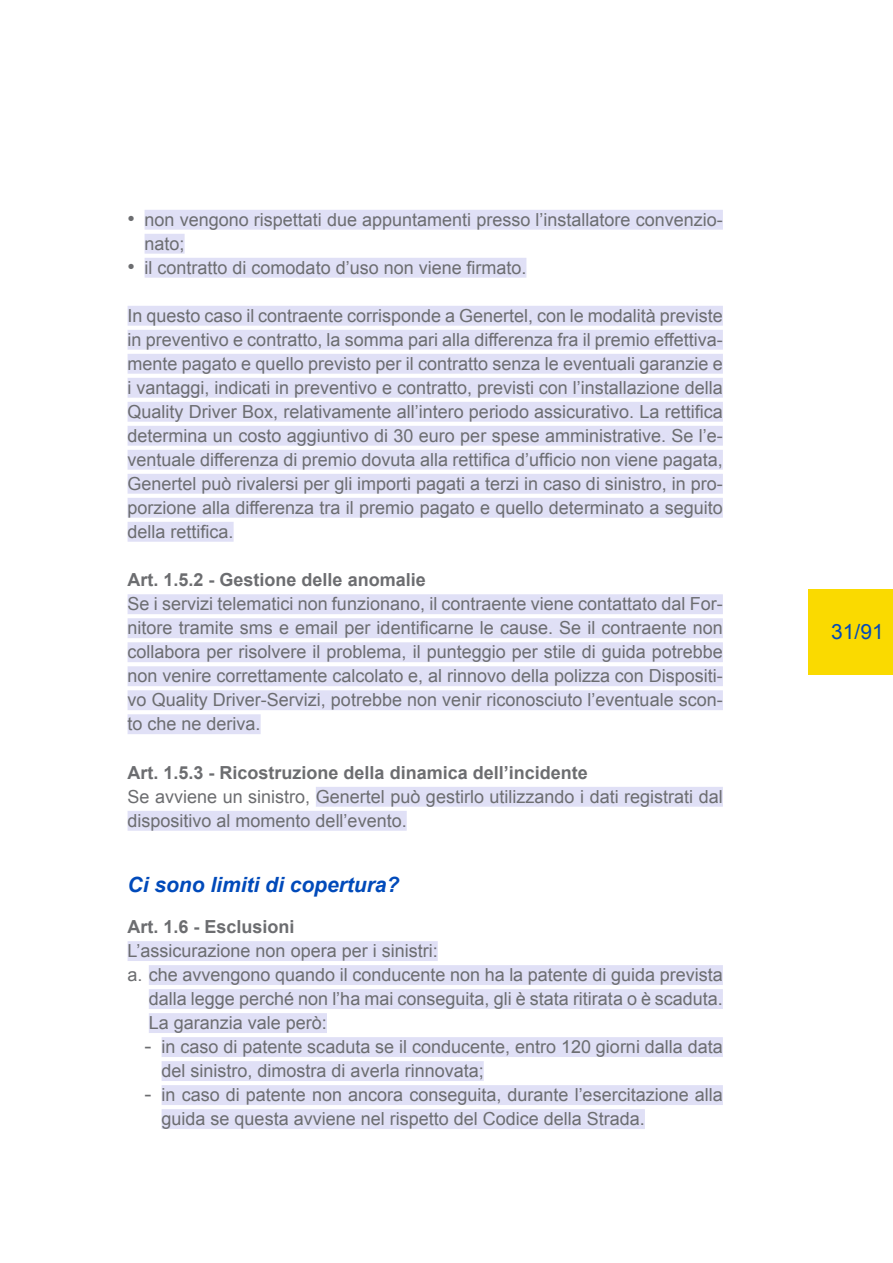
<style>
.page{position:relative;width:893px;height:1263px;background:#fff}
.page>*{position:absolute;margin:0;border:0;box-sizing:border-box;transform-origin:0 0}
.t1{font:italic 700 21px "Arial";color:#004aba}
.t2{font:21px "Arial";color:#004aba}
.t3{font:18px/24px "Arial";color:#6c6d70}
.t4{font:700 18px "Arial";color:#6c6d70}
.s1{font-size:21px}
</style>
<div class="page">
<div style="left:808px;top:589px;width:85px;height:85px;background:#fada00"></div>
<div style="left:145px;top:210px;width:578px;height:20px;background:#e0e0f6"></div>
<div style="left:145px;top:234px;width:40px;height:20px;background:#e0e0f6"></div>
<div style="left:145px;top:258px;width:381px;height:20px;background:#e0e0f6"></div>
<div style="left:128px;top:306px;width:595px;height:20px;background:#e0e0f6"></div>
<div style="left:128px;top:330px;width:595px;height:20px;background:#e0e0f6"></div>
<div style="left:128px;top:354px;width:595px;height:20px;background:#e0e0f6"></div>
<div style="left:128px;top:378px;width:595px;height:20px;background:#e0e0f6"></div>
<div style="left:128px;top:402px;width:595px;height:20px;background:#e0e0f6"></div>
<div style="left:128px;top:426px;width:595px;height:20px;background:#e0e0f6"></div>
<div style="left:128px;top:450px;width:595px;height:20px;background:#e0e0f6"></div>
<div style="left:128px;top:474px;width:595px;height:20px;background:#e0e0f6"></div>
<div style="left:128px;top:498px;width:595px;height:20px;background:#e0e0f6"></div>
<div style="left:128px;top:522px;width:106px;height:20px;background:#e0e0f6"></div>
<div style="left:128px;top:594px;width:595px;height:20px;background:#e0e0f6"></div>
<div style="left:128px;top:618px;width:595px;height:20px;background:#e0e0f6"></div>
<div style="left:128px;top:642px;width:595px;height:20px;background:#e0e0f6"></div>
<div style="left:128px;top:666px;width:595px;height:20px;background:#e0e0f6"></div>
<div style="left:128px;top:690px;width:595px;height:20px;background:#e0e0f6"></div>
<div style="left:128px;top:714px;width:133px;height:20px;background:#e0e0f6"></div>
<div style="left:316px;top:787px;width:407px;height:20px;background:#e0e0f6"></div>
<div style="left:128px;top:811px;width:279px;height:20px;background:#e0e0f6"></div>
<div style="left:128px;top:941px;width:310px;height:20px;background:#e0e0f6"></div>
<div style="left:149px;top:965px;width:574px;height:20px;background:#e0e0f6"></div>
<div style="left:149px;top:989px;width:574px;height:20px;background:#e0e0f6"></div>
<div style="left:149px;top:1013px;width:178px;height:20px;background:#e0e0f6"></div>
<div style="left:162px;top:1037px;width:561px;height:20px;background:#e0e0f6"></div>
<div style="left:162px;top:1061px;width:322px;height:20px;background:#e0e0f6"></div>
<div style="left:162px;top:1085px;width:561px;height:20px;background:#e0e0f6"></div>
<div style="left:162px;top:1109px;width:483px;height:20px;background:#e0e0f6"></div>
<p class="t3" style="left:145px;top:208px;width:580px;text-indent:-17px"><span class="s1">•</span> non vengono rispettati due appuntamenti presso l’installatore convenzio&shy;nato;</p>
<p class="t3" style="left:128px;top:256px;width:400px"><span class="s1">•</span> il contratto di comodato d’uso non viene firmato.</p>
<p class="t3" style="left:128px;top:304px;width:597px;text-align:justify">In questo caso il contraente corrisponde a Genertel, con le modalità previste in preventivo e contratto, la somma pari alla differenza fra il premio effettiva&shy;mente pagato e quello previsto per il contratto senza le eventuali garanzie e i vantaggi, indicati in preventivo e contratto, previsti con l’installazione della Quality Driver Box, relativamente all’intero periodo assicurativo. La rettifica determina un costo aggiuntivo di 30 euro per spese amministrative. Se l’e&shy;ventuale differenza di premio dovuta alla rettifica d’ufficio non viene pagata, Genertel può rivalersi per gli importi pagati a terzi in caso di sinistro, in pro&shy;porzione alla differenza tra il premio pagato e quello determinato a seguito della rettifica.</p>
<p class="t4" style="left:128px;top:568px;width:300px">Art. 1.5.2 - Gestione delle anomalie</p>
<p class="t3" style="left:128px;top:592px;width:597px;text-align:justify">Se i servizi telematici non funzionano, il contraente viene contattato dal For&shy;nitore tramite sms e email per identificarne le cause. Se il contraente non collabora per risolvere il problema, il punteggio per stile di guida potrebbe non venire correttamente calcolato e, al rinnovo della polizza con Dispositi&shy;vo Quality Driver-Servizi, potrebbe non venir riconosciuto l’eventuale scon&shy;to che ne deriva.</p>
<p class="t4" style="left:128px;top:760px;width:462px">Art. 1.5.3 - Ricostruzione della dinamica dell’incidente</p>
<p class="t3" style="left:128px;top:784px;width:597px">Se avviene un sinistro, Genertel può gestirlo utilizzando i dati registrati dal dispositivo al momento dell’evento.</p>
<p class="t1" style="left:128px;top:871px;width:273px">Ci sono limiti di copertura?</p>
<p class="t4" style="left:128px;top:915px;width:169px">Art. 1.6 - Esclusioni</p>
<p class="t3" style="left:128px;top:939px;width:312px">L’assicurazione non opera per i sinistri:</p>
<p class="t3" style="left:128px;top:963px;width:597px">a. che avvengono quando il conducente non ha la patente di guida prevista</p>
<p class="t3" style="left:149px;top:987px;width:576px">dalla legge perché non l’ha mai conseguita, gli è stata ritirata o è scaduta.</p>
<p class="t3" style="left:149px;top:1011px;width:180px">La garanzia vale però:</p>
<p class="t3" style="left:162px;top:1035px;width:563px;text-indent:-17px"><span class="s1">-</span> in caso di patente scaduta se il conducente, entro 120 giorni dalla data del sinistro, dimostra di averla rinnovata;</p>
<p class="t3" style="left:162px;top:1083px;width:563px;text-indent:-17px"><span class="s1">-</span> in caso di patente non ancora conseguita, durante l’esercitazione alla guida se questa avviene nel rispetto del Codice della Strada.</p>
<p class="t2" style="left:831px;top:618px;width:54px">31/91</p>
</div>
